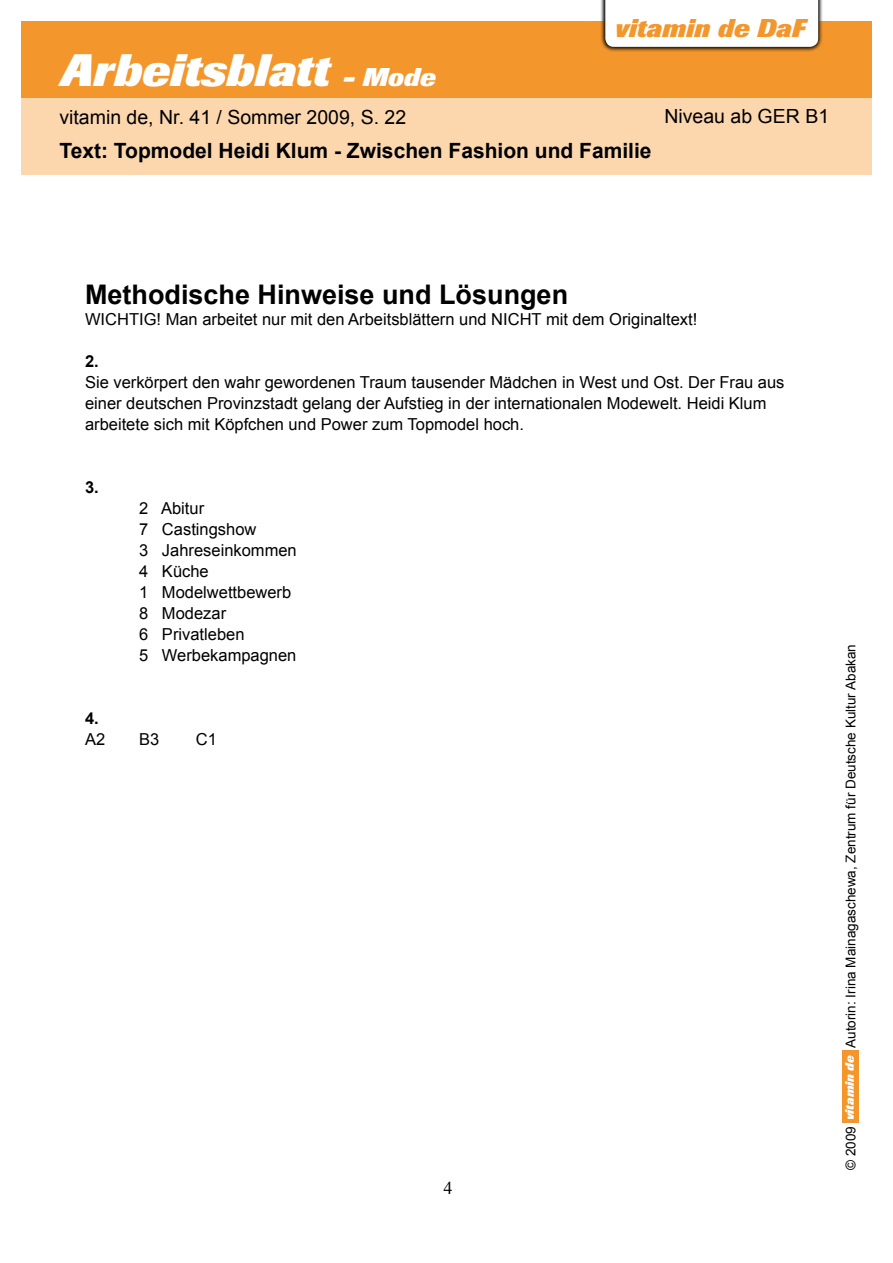
<style>
.page{position:relative;width:893px;height:1263px;background:#fff}
.page>*{position:absolute;margin:0;border:0;box-sizing:border-box;transform-origin:0 0}
.t1{font:italic 800 45px "Imago";color:#fff}
.t2{font:700 27px "Arial";color:#000}
.t3{font:italic 800 25.5px "Imago";letter-spacing:.005em;color:#f3972d}
.t4{font:italic 800 25.5px "Imago";color:#fff}
.t5{font:700 21px "Arial";color:#000}
.t6{font:19.5px "Arial";color:#000}
.t7{font:16.5px/21px "Arial";color:#000}
.t8{font:700 16.5px "Arial";color:#000}
.t9{font:13.5px "Arial";color:#000}
.t10{font:italic 800 12px "Imago";color:#fff}
</style>
<div class="page">
<div style="left:842px;top:1050px;width:17px;height:72px;background:#f3972d"></div>
<div style="left:21px;top:98px;width:851px;height:76px;background:#fcd7ae"></div>
<div style="left:21px;top:21px;width:851px;height:77px;background:#f3972d"></div>
<div style="left:600px;top:0;width:224px;height:52px;background:#000;opacity:.7"></div>
<div style="left:605px;top:0;width:213px;height:47px;background:#fff"></div>
<h1 class="t1" style="left:60px;top:45px;width:271px">Arbeitsblatt</h1>
<h3 class="t4" style="left:343px;top:63px;width:95px">- Mode</h3>
<h3 class="t3" style="left:615px;top:13px;width:192px">vitamin de DaF</h3>
<p class="t6" style="left:59px;top:104px;width:348px">vitamin de, Nr. 41 / Sommer 2009, S. 22</p>
<p class="t6" style="left:664px;top:104px;width:166px">Niveau ab GER B1</p>
<p class="t5" style="left:60px;top:137px;width:594px">Text: Topmodel Heidi Klum - Zwischen Fashion und Familie</p>
<h2 class="t2" style="left:85px;top:276px;width:485px">Methodische Hinweise und Lösungen</h2>
<p class="t7" style="left:85px;top:308px;width:614px">WICHTIG! Man arbeitet nur mit den Arbeitsblättern und NICHT mit dem Originaltext!</p>
<p class="t8" style="left:85px;top:350px;width:15px">2.</p>
<p class="t7" style="left:85px;top:371px;width:701px">Sie verkörpert den wahr gewordenen Traum tausender Mädchen in West und Ost. Der Frau aus einer deutschen Provinzstadt gelang der Aufstieg in der internationalen Modewelt. Heidi Klum arbeitete sich mit Köpfchen und Power zum Topmodel hoch.</p>
<p class="t8" style="left:85px;top:476px;width:15px">3.</p>
<p class="t7" style="left:139px;top:497px;width:159px">2 Abitur<br>7 Castingshow<br>3 Jahreseinkommen<br>4 Küche<br>1 Modelwettbewerb<br>8 Modezar<br>6 Privatleben<br>5 Werbekampagnen</p>
<p class="t8" style="left:85px;top:707px;width:15px">4.</p>
<p class="t7" style="left:85px;top:728px;width:22px">A2</p>
<p class="t7" style="left:139px;top:728px;width:22px">B3</p>
<p class="t7" style="left:196px;top:728px;width:23px">C1</p>
<p class="t9" style="left:842px;top:1048px;width:405px;rotate:-90deg">Autorin: Irina Mainagaschewa, Zentrum für Deutsche Kultur Abakan</p>
<p class="t10" style="left:843px;top:1120px;width:66px;rotate:-90deg">vitamin de</p>
<p class="t9" style="left:842px;top:1170px;width:45px;rotate:-90deg">© 2009</p>
</div>
